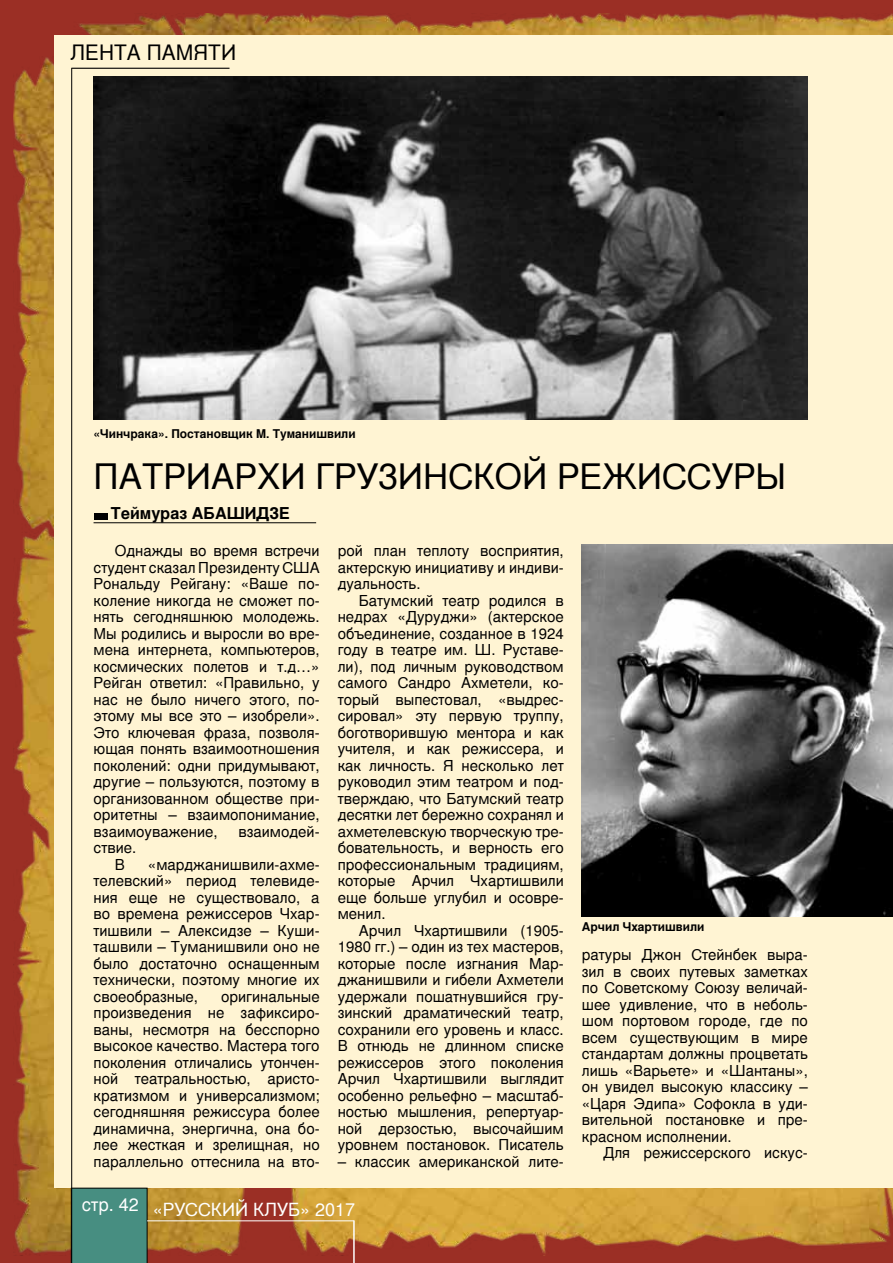
<style>
.page{position:relative;width:893px;height:1263px;background:#9b2f25}
.page>*{position:absolute;margin:0;border:0;box-sizing:border-box;transform-origin:0 0}
.t1{font:34.95px "Nimbus San LCY";color:#000}
.t2{font:21.15px "Nimbus San LCY";color:#000}
.t3{font:18px "Nimbus San LCY";color:#fff}
.t4{font:700 16.2px "Nimbus San LCY";color:#000}
.t5{font:15px/16.5px "Nimbus San LCY";color:#000;text-align:justify}
.t6{font:700 12px "Nimbus San LCY";color:#000}
</style>
<div class="page">
<img style="left:14px;top:14px;width:879px;height:1242px">
<div style="left:54px;top:36px;width:839px;height:1152px;background:#fff4d3"></div>
<div style="left:72px;top:1188px;width:75px;height:75px;background:#478e81"></div>
<hr style="left:147px;top:1220px;width:207px;height:1px;background:#fff">
<hr style="left:354px;top:1220px;width:1px;height:43px;background:#fff">
<div style="left:95px;top:514px;width:13px;height:6px;background:#000"></div>
<hr style="left:94px;top:522px;width:222px;height:1px;background:#000">
<img style="left:582px;top:544px;width:311px;height:372px">
<img style="left:94px;top:77px;width:714px;height:343px">
<hr style="left:71px;top:68px;width:159px;height:1px;background:#000">
<hr style="left:71px;top:68px;width:1px;height:1195px;background:#000">
<h2 class="t2" style="left:70px;top:41px;width:168px">лента памяти</h2>
<p class="t6" style="left:94px;top:427px;width:264px">«Чинчрака». Постановщик М. Туманишвили</p>
<h1 class="t1" style="left:94px;top:456px;width:24px">ПАТРИАРХИ</h1>
<h1 class="t1" style="left:315px;top:456px;width:24px">ГРУЗИНСКОЙ</h1>
<h1 class="t1" style="left:557px;top:456px;width:26px">РЕЖИССУРЫ</h1>
<p class="t4" style="left:111px;top:504px;width:130px">Теймураз АБАШИДЗЕ</p>
<p class="t5" style="left:94px;top:542px;width:228px;text-align:left;text-indent:21px">Однажды во время встречи студент сказал П резиденту США<br>Рональду Рейгану: «Ваше по&shy;коление никогда не сможет по&shy;нять сегодняшнюю молодежь.<br>Мы родились и выросли во вре&shy;мена интернета, компьютеров, космических полетов и т.д…»<br>Рейган ответил: «П равильно, у нас не было ничего этого, по&shy;этому мы все это – изобрели».<br>Это ключевая фраза, позволя&shy;ющая понять взаимоотношения поколений: одни придумывают, другие – пользуются, поэтому в организованном обществе при&shy;оритетны – взаимопонимание, взаимоуважение,</p>
<p class="t5" style="left:238px;top:823px;width:83px">взаимодей-</p>
<p class="t5" style="left:94px;top:839px;width:44px;text-align:center">ствие.<br>В</p>
<p class="t5" style="left:94px;top:856px;width:228px;text-indent:54px">«марджанишвили-ахме&shy;телевский» период телевиде&shy;ния еще не существовало, а во времена режиссеров Чхар&shy;тишвили – Алексидзе – Куши&shy;ташвили – Туманишвили оно не было достаточно оснащенным технически, поэтому многие их своеобразные,</p>
<p class="t5" style="left:94px;top:988px;width:228px;text-indent:128px">оригинальные произведения не зафиксиро&shy;ваны, несмотря на бесспорно высокое качество. Мастера того поколения отличались утончен&shy;ной театральностью, аристо&shy;кратизмом и универсализмом; сегодняшняя режиссура более динамична, энергична, она бо&shy;лее жесткая и зрелищная, но параллельно оттеснила на вто-</p>
<p class="t5" style="left:338px;top:542px;width:228px">рой план теплоту восприятия, актерскую инициативу и индиви&shy;дуальность.</p>
<p class="t5" style="left:338px;top:592px;width:228px;text-indent:21px">Батумский театр родился в недрах «Дуруджи» (актерское объединение, созданное в 1924 году в театре им. Ш . Руставе&shy;ли), под личным руководством самого Сандро Ахметели, ко&shy;торый выпестовал, «выдрес&shy;сировал» эту первую труппу, боготворившую ментора и как учителя, и как режиссера, и как личность. Я несколько лет руководил этим театром и под&shy;тверждаю, что Батумский театр десятки лет бережно сохранял и ахметелевскую творческую тре&shy;бовательность, и верность его профессиональным традициям, которые Арчил Чхартишвили еще больше углубил и осовре&shy;менил.</p>
<p class="t5" style="left:338px;top:922px;width:228px;text-indent:21px">Арчил Чхартишвили (1905- 1980 гг.) – один из тех мастеров, которые после изгнания Мар&shy;джанишвили и гибели Ахметели удержали пошатнувшийся гру&shy;зинский драматический театр, сохранили его уровень и класс.<br>В отнюдь не длинном списке режиссеров этого поколения Арчил Чхартишвили выглядит особенно рельефно – масштаб&shy;ностью мышления, репертуар&shy;ной дерзостью, высочайшим уровнем постановок. П исатель</p>
<p class="t5" style="left:338px;top:1153px;width:228px">– классик американской лите-</p>
<p class="t3" style="left:82px;top:1199px;width:94px">стр. 42 «РУССКИЙ</p>
<p class="t3" style="left:253px;top:1199px;width:13px">КЛУБ</p>
<p class="t3" style="left:300px;top:1199px;width:57px">» 2017</p>
<p class="t6" style="left:582px;top:920px;width:124px">Арчил Чхартишвили</p>
<p class="t5" style="left:582px;top:946px;width:228px">ратуры Джон Стейнбек выра&shy;зил в своих путевых заметках по Советскому Союзу величай&shy;шее удивление, что в неболь&shy;шом портовом городе, где по всем существующим в мире стандартам должны процветать лишь «Варьете» и «Шантаны», он увидел высокую классику – «Царя Эдипа» Софокла в уди&shy;вительной постановке и пре&shy;красном исполнении.</p>
<p class="t5" style="left:603px;top:1144px;width:206px">Для режиссерского искус-</p>
</div>
